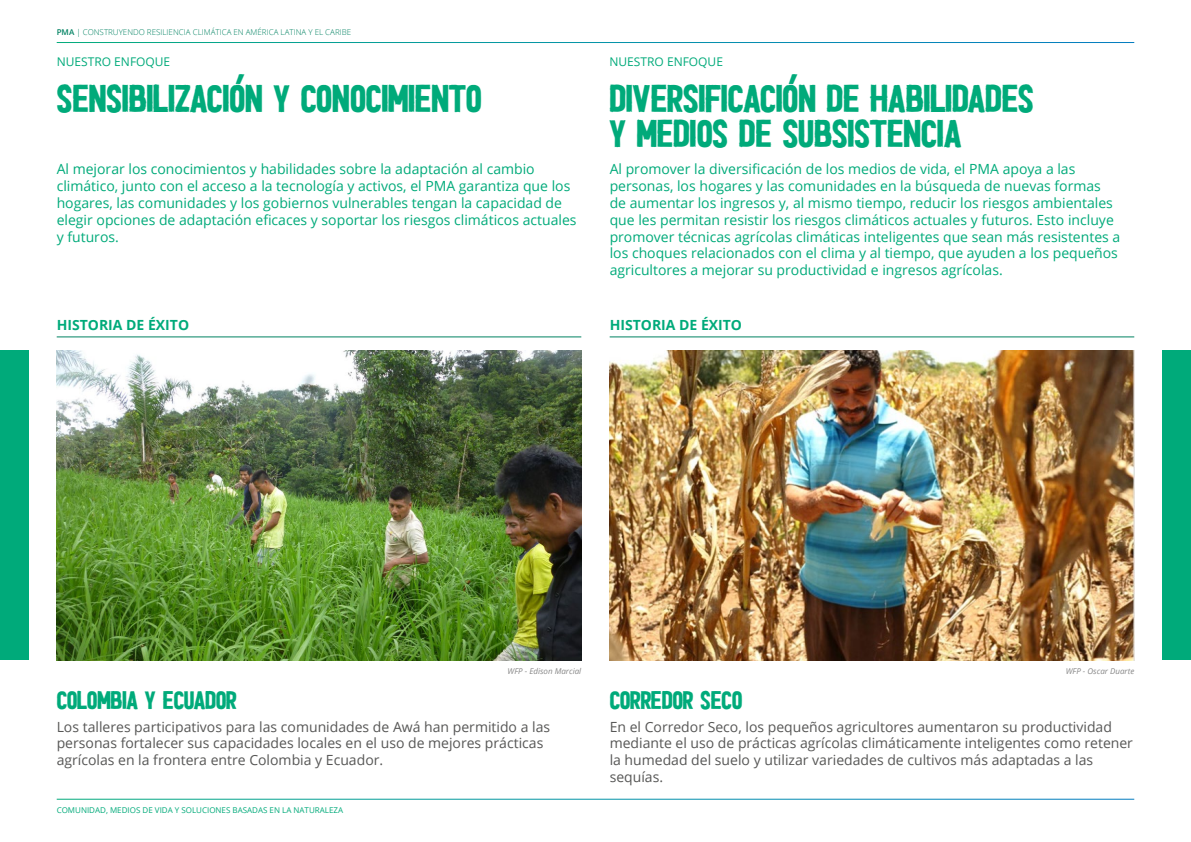
<style>
.page{position:relative;width:1191px;height:842px;background:#fff}
.page>*{position:absolute;margin:0;border:0;box-sizing:border-box;transform-origin:0 0}
.t1{font:38px/35px "HALDEN SOLID";color:#00aa7a}
.t2{font:25px "HALDEN SOLID";color:#00aa7a}
.t3{font:14px/16.8px "Open Sans";color:#00aa7a}
.t4{font:14px/16.8px "Open Sans";color:#575756}
.t5{font:700 14px "Open Sans";color:#00aa7a}
.t6{font:12px "Open Sans";color:#00aa7a}
.t7{font:300 8px "Open Sans";color:#008262}
.t8{font:8px "Open Sans";color:#00aa7a}
.t9{font:italic 8px "Open Sans";color:#878787}
.s1{font-weight:600}
</style>
<div class="page">
<div style="left:0;top:350px;width:28px;height:310px;background:#00aa7a"></div>
<div style="left:1162px;top:350px;width:29px;height:310px;background:#00aa7a"></div>
<img style="left:57px;top:351px;width:524px;height:310px">
<img style="left:609px;top:351px;width:525px;height:310px">
<hr style="left:57px;top:336px;width:524px;height:1px;background:#008262">
<hr style="left:609px;top:336px;width:525px;height:1px;background:#008262">
<p class="t7" style="left:57px;top:26px;width:296px"><span class="s1">PMA</span> | CONSTRUYENDO RESILIENCIA CLIMÁTICA EN AMÉRICA LATINA Y EL CARIBE</p>
<p class="t6" style="left:57px;top:53px;width:115px">NUESTRO ENFOQUE</p>
<p class="t6" style="left:609px;top:53px;width:115px">NUESTRO ENFOQUE</p>
<h1 class="t1" style="left:57px;top:79px;width:426px">SENSIBILIZACIÓN Y CONOCIMIENTO</h1>
<h1 class="t1" style="left:609px;top:79px;width:426px">DIVERSIFICACIÓN DE HABILIDADES<br>Y MEDIOS DE SUBSISTENCIA</h1>
<p class="t3" style="left:57px;top:161px;width:521px">Al mejorar los conocimientos y habilidades sobre la adaptación al cambio climático, junto con el acceso a la tecnología y activos, el PMA garantiza que los hogares, las comunidades y los gobiernos vulnerables tengan la capacidad de elegir opciones de adaptación eficaces y soportar los riesgos climáticos actuales y futuros.</p>
<p class="t3" style="left:609px;top:161px;width:512px">Al promover la diversificación de los medios de vida, el PMA apoya a las personas, los hogares y las comunidades en la búsqueda de nuevas formas de aumentar los ingresos y, al mismo tiempo, reducir los riesgos ambientales que les permitan resistir los riesgos climáticos actuales y futuros. Esto incluye promover técnicas agrícolas climáticas inteligentes que sean más resistentes a los choques relacionados con el clima y al tiempo, que ayuden a los pequeños agricultores a mejorar su productividad e ingresos agrícolas.</p>
<p class="t5" style="left:57px;top:315px;width:134px">HISTORIA DE ÉXITO</p>
<p class="t5" style="left:609px;top:315px;width:134px">HISTORIA DE ÉXITO</p>
<p class="t9" style="left:507px;top:665px;width:75px">WFP - Edison Marcial</p>
<p class="t9" style="left:1065px;top:665px;width:70px">WFP - Oscar Duarte</p>
<h2 class="t2" style="left:57px;top:684px;width:182px">COLOMBIA Y ECUADOR</h2>
<p class="t4" style="left:57px;top:718px;width:495px">Los talleres participativos para las comunidades de Awá han permitido a las personas fortalecer sus capacidades locales en el uso de mejores prácticas agrícolas en la frontera entre Colombia y Ecuador.</p>
<p class="t8" style="left:57px;top:804px;width:288px">COMUNIDAD, MEDIOS DE VIDA Y SOLUCIONES BASADAS EN LA NATURALEZA</p>
<h2 class="t2" style="left:609px;top:684px;width:134px">CORREDOR SECO</h2>
<p class="t4" style="left:609px;top:718px;width:525px">En el Corredor Seco, los pequeños agricultores aumentaron su productividad mediante el uso de prácticas agrícolas climáticamente inteligentes como retener la humedad del suelo y utilizar variedades de cultivos más adaptadas a las sequías.</p>
</div>
